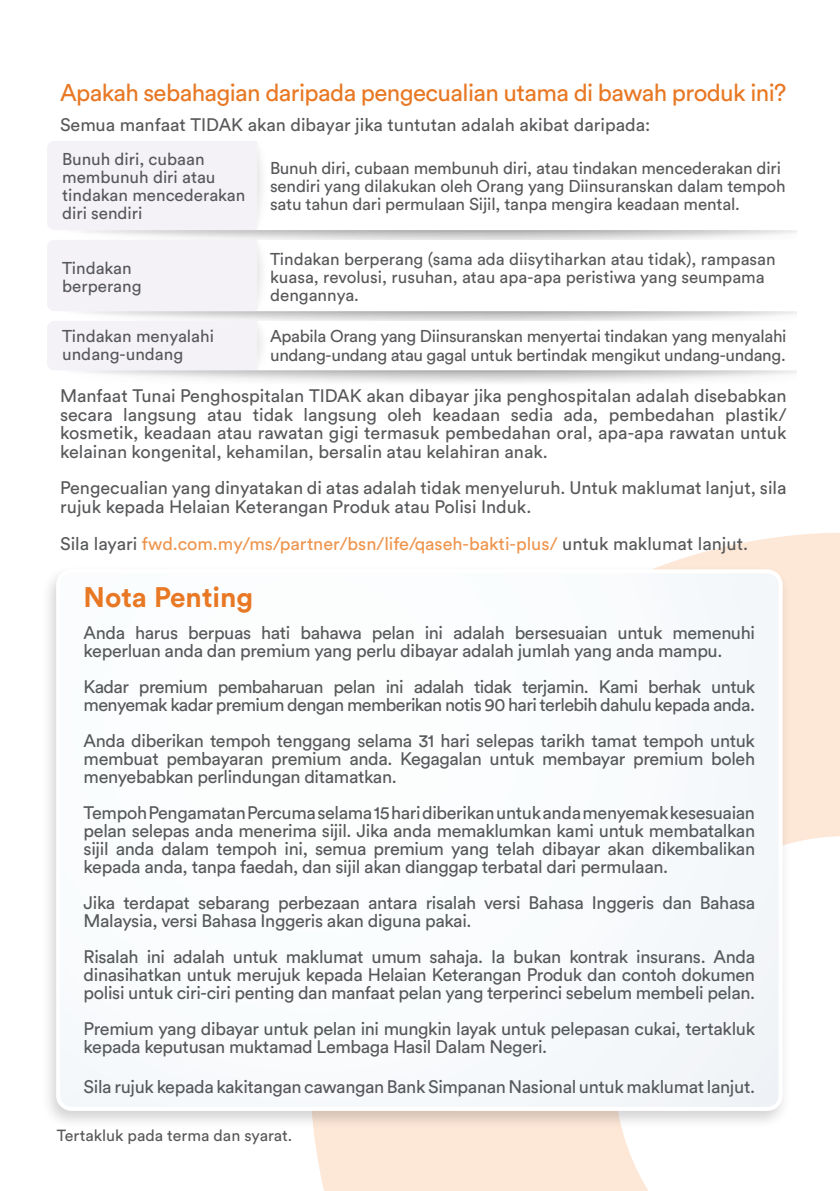
<style>
.page{position:relative;width:840px;height:1191px;background:#fff}
.page>*{position:absolute;margin:0;border:0;box-sizing:border-box;transform-origin:0 0}
.t1{font:700 28px "FWD Circular";color:#e87824}
.t2{font:24px "FWD Circular";letter-spacing:-.025em;color:#e87824}
.t3{font:18px/18px "FWD Circular";letter-spacing:-.02em;color:#57585a}
.t4{font:18px/18.4px "FWD Circular";color:#57585a}
.t5{font:18px "FWD Circular";color:#ee944c}
.t6{font:17px/18px "FWD Circular";letter-spacing:-.01em;color:#57585a}
.t7{font:16px "FWD Circular";color:#57585a}
.s1{color:#57585a}
</style>
<div class="page">
<div style="left:41px;top:564px;width:749px;height:566px;background:#231f20;opacity:.2"></div>
<svg style="left:58px;top:571px;width:722px;height:538px"></svg>
<div style="left:56px;top:569px;width:726px;height:542px;border:4px solid #fff;border-radius:14px"></div>
<svg style="left:65px;top:230px;width:731px;height:10px"></svg>
<div style="left:47px;top:141px;width:219px;height:89px;background:#f4f2f6"></div>
<svg style="left:62px;top:311px;width:734px;height:10px"></svg>
<div style="left:47px;top:240px;width:219px;height:71px;background:#f4f2f6"></div>
<svg style="left:60px;top:370px;width:736px;height:14px"></svg>
<div style="left:47px;top:321px;width:219px;height:49px;background:#f4f2f6"></div>
<h2 class="t2" style="left:60px;top:76px;width:727px">Apakah sebahagian daripada pengecualian utama di bawah produk ini?</h2>
<p class="t4" style="left:60px;top:114px;width:591px">Semua manfaat TIDAK akan dibayar jika tuntutan adalah akibat daripada:</p>
<p class="t6" style="left:62px;top:149px;width:185px">Bunuh diri, cubaan membunuh diri atau tindakan mencederakan diri sendiri</p>
<p class="t6" style="left:62px;top:258px;width:81px">Tindakan berperang</p>
<p class="t6" style="left:62px;top:327px;width:153px">Tindakan menyalahi undang-undang</p>
<p class="t6" style="left:270px;top:158px;width:517px">Bunuh diri, cubaan membunuh diri, atau tindakan mencederakan diri sendiri yang dilakukan oleh Orang yang Diinsuranskan dalam tempoh satu tahun dari permulaan Sijil, tanpa mengira keadaan mental.</p>
<p class="t6" style="left:270px;top:249px;width:506px">Tindakan berperang (sama ada diisytiharkan atau tidak), rampasan kuasa, revolusi, rusuhan, atau apa-apa peristiwa yang seumpama dengannya.</p>
<p class="t6" style="left:270px;top:327px;width:517px">Apabila Orang yang Diinsuranskan menyertai tindakan yang menyalahi undang-undang atau gagal untuk bertindak mengikut undang-undang.</p>
<p class="t3" style="left:60px;top:386px;width:727px;text-align:justify">Manfaat Tunai Penghospitalan TIDAK akan dibayar jika penghospitalan adalah disebabkan secara langsung atau tidak langsung oleh keadaan sedia ada, pembedahan plastik/ kosmetik, keadaan atau rawatan gigi termasuk pembedahan oral, apa-apa rawatan untuk kelainan kongenital, kehamilan, bersalin atau kelahiran anak.</p>
<p class="t4" style="left:60px;top:478px;width:727px">Pengecualian yang dinyatakan di atas adalah tidak menyeluruh. Untuk maklumat lanjut, sila rujuk kepada Helaian Keterangan Produk atau Polisi Induk.</p>
<p class="t5" style="left:60px;top:531px;width:689px"><span class="s1">Sila layari</span> fwd.com.my/ms/partner/bsn/life/qaseh-bakti-plus/ <span class="s1">untuk maklumat lanjut.</span></p>
<h1 class="t1" style="left:84px;top:578px;width:171px">Nota Penting</h1>
<p class="t3" style="left:84px;top:623px;width:672px">Anda harus berpuas hati bahawa pelan ini adalah bersesuaian untuk memenuhi keperluan anda dan premium yang perlu dibayar adalah jumlah yang anda mampu.</p>
<p class="t3" style="left:84px;top:677px;width:672px">Kadar premium pembaharuan pelan ini adalah tidak terjamin. Kami berhak untuk menyemak kadar premium dengan memberikan notis 90 hari terlebih dahulu kepada anda.</p>
<p class="t3" style="left:84px;top:731px;width:672px;text-align:justify">Anda diberikan tempoh tenggang selama 31 hari selepas tarikh tamat tempoh untuk membuat pembayaran premium anda. Kegagalan untuk membayar premium boleh menyebabkan perlindungan ditamatkan.</p>
<p class="t3" style="left:84px;top:803px;width:672px;text-align:justify">Tempoh Pengamatan Percuma selama 15 hari diberikan untuk anda menyemak kesesuaian pelan selepas anda menerima sijil. Jika anda memaklumkan kami untuk membatalkan sijil anda dalam tempoh ini, semua premium yang telah dibayar akan dikembalikan kepada anda, tanpa faedah, dan sijil akan dianggap terbatal dari permulaan.</p>
<p class="t3" style="left:84px;top:893px;width:672px">Jika terdapat sebarang perbezaan antara risalah versi Bahasa Inggeris dan Bahasa<br>Malaysia, versi Bahasa Inggeris akan diguna pakai.</p>
<p class="t3" style="left:84px;top:947px;width:672px;text-align:justify">Risalah ini adalah untuk maklumat umum sahaja. Ia bukan kontrak insurans. Anda dinasihatkan untuk merujuk kepada Helaian Keterangan Produk dan contoh dokumen polisi untuk ciri-ciri penting dan manfaat pelan yang terperinci sebelum membeli pelan.</p>
<p class="t3" style="left:84px;top:1019px;width:672px">Premium yang dibayar untuk pelan ini mungkin layak untuk pelepasan cukai, tertakluk kepada keputusan muktamad Lembaga Hasil Dalam Negeri.</p>
<p class="t3" style="left:84px;top:1076px;width:672px">Sila rujuk kepada kakitangan cawangan Bank Simpanan Nasional untuk maklumat lanjut.</p>
<p class="t7" style="left:57px;top:1124px;width:237px">Tertakluk pada terma dan syarat.</p>
</div>
